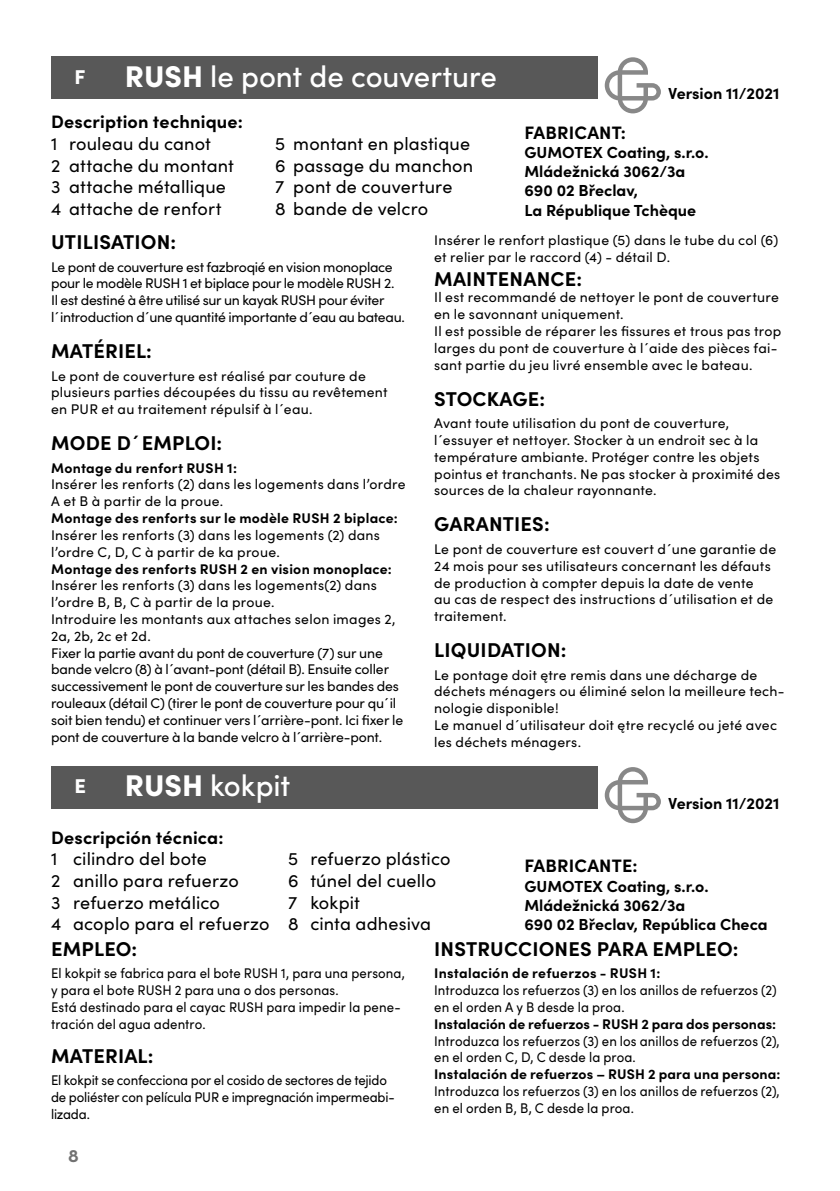
<style>
.page{position:relative;width:840px;height:1191px;background:#fff}
.page>*{position:absolute;margin:0;border:0;box-sizing:border-box;transform-origin:0 0}
.t1{font:500 30px "Sofia Pro";letter-spacing:-.005em;color:#fff}
.t2{font:700 20px "Sofia Pro";letter-spacing:.01em;color:#000}
.t3{font:900 20px "Sofia Pro";color:#fff}
.t4{font:18px/21.6px "Sofia Pro";letter-spacing:.01em;color:#000}
.t5{font:700 18px "Sofia Pro";letter-spacing:.01em;color:#000}
.t6{font:700 18px "Sofia Pro";color:#717171}
.t7{font:700 16px/19.2px "Sofia Pro";color:#000}
.t8{font:14px/16.8px "Sofia Pro";letter-spacing:.015em;color:#000}
.t9{font:14px/16.8px "Sofia Pro";letter-spacing:-.01em;color:#000}
.t10{font:14px/16.8px "Sofia Pro";letter-spacing:.015em;color:#000;scale:.94 1}
.t11{font:700 14px "Sofia Pro";letter-spacing:.015em;color:#000}
.t12{font:14px/16.8px "Sofia Pro";letter-spacing:-.02em;color:#000}
.t13{font:14px/16.8px "Sofia Pro";letter-spacing:-.01em;color:#000;scale:.94 1}
.s1{font-weight:900}
</style>
<div class="page">
<div style="left:51px;top:57px;width:546px;height:42px;background:#585858"></div>
<div style="left:51px;top:766px;width:546px;height:42px;background:#585858"></div>
<svg style="left:604px;top:57px;width:56px;height:56px"></svg>
<svg style="left:604px;top:767px;width:56px;height:56px"></svg>
<h2 class="t3" style="left:74px;top:61px;width:12px">F</h2>
<h1 class="t1" style="left:125px;top:54px;width:373px"><span class="s1">RUSH</span> le pont de couverture</h1>
<p class="t5" style="left:51px;top:108px;width:193px">Description technique:</p>
<p class="t4" style="left:51px;top:132px;width:184px">1 rouleau du canot<br>2 attache du montant<br>3 attache métallique<br>4 attache de renfort</p>
<p class="t4" style="left:275px;top:132px;width:199px">5 montant en plastique<br>6 passage du manchon<br>7 pont de couverture<br>8 bande de velcro</p>
<p class="t7" style="left:668px;top:82px;width:113px">Version 11/2021</p>
<p class="t5" style="left:524px;top:119px;width:103px">FABRICANT:</p>
<p class="t7" style="left:524px;top:141px;width:186px">GUMOTEX Coating, s.r.o.<br>Mládežnická 3062/3a<br>690 02 Břeclav,<br>La République Tchèque</p>
<h2 class="t2" style="left:51px;top:227px;width:127px">UTILISATION:</h2>
<p class="t12" style="left:51px;top:257px;width:355px">Le pont de couverture est fazbroqié en vision monoplace pour le modèle RUSH 1 et biplace pour le modèle RUSH 2.<br>Il est destiné à être utilisé sur un kayak RUSH pour éviter l´introduction d´une quantité importante d´eau au bateau.</p>
<h2 class="t2" style="left:51px;top:336px;width:102px">MATÉRIEL:</h2>
<p class="t8" style="left:51px;top:366px;width:338px">Le pont de couverture est réalisé par couture de plusieurs parties découpées du tissu au revêtement en PUR et au traitement répulsif à l´eau.</p>
<h2 class="t2" style="left:51px;top:428px;width:172px">MODE D´EMPLOI:</h2>
<p class="t11" style="left:51px;top:457px;width:187px">Montage du renfort RUSH 1:</p>
<p class="t8" style="left:51px;top:475px;width:356px">Insérer les renforts (2) dans les logements dans l’ordre<br>A et B à partir de la proue.</p>
<p class="t11" style="left:51px;top:507px;width:348px">Montage des renforts sur le modèle RUSH 2 biplace:</p>
<p class="t8" style="left:51px;top:526px;width:330px">Insérer les renforts (3) dans les logements (2) dans l’ordre C, D, C à partir de ka proue.</p>
<p class="t11" style="left:51px;top:558px;width:342px">Montage des renforts RUSH 2 en vision monoplace:</p>
<p class="t9" style="left:51px;top:576px;width:353px">Insérer les renforts (3) dans les logements(2) dans l’ordre B, B, C à partir de la proue.<br>Introduire les montants aux attaches selon images 2, 2a, 2b, 2c et 2d.<br>Fixer la partie avant du pont de couverture (7) sur une bande velcro (8) à l´avant-pont (détail B). Ensuite coller successivement le pont de couverture sur les bandes des rouleaux (détail C) (tirer le pont de couverture pour qu´il soit bien tendu) et continuer vers l´arrière-pont. Ici fixer le pont de couverture à la bande velcro à l´arrière-pont.</p>
<h2 class="t3" style="left:74px;top:770px;width:13px">E</h2>
<h1 class="t1" style="left:125px;top:763px;width:167px"><span class="s1">RUSH</span> kokpit</h1>
<p class="t8" style="left:434px;top:231px;width:345px">Insérer le renfort plastique (5) dans le tube du col (6) et relier par le raccord (4) - détail D.</p>
<h2 class="t2" style="left:434px;top:263px;width:149px">MAINTENANCE:</h2>
<p class="t8" style="left:434px;top:288px;width:348px">Il est recommandé de nettoyer le pont de couverture en le savonnant uniquement.<br>Il est possible de réparer les fissures et trous pas trop larges du pont de couverture à l´aide des pièces fai&shy;sant partie du jeu livré ensemble avec le bateau.</p>
<h2 class="t2" style="left:434px;top:383px;width:112px">STOCKAGE:</h2>
<p class="t8" style="left:434px;top:414px;width:347px">Avant toute utilisation du pont de couverture, l´essuyer et nettoyer. Stocker à un endroit sec à la température ambiante. Protéger contre les objets pointus et tranchants. Ne pas stocker à proximité des sources de la chaleur rayonnante.</p>
<h2 class="t2" style="left:434px;top:509px;width:117px">GARANTIES:</h2>
<p class="t8" style="left:434px;top:540px;width:343px">Le pont de couverture est couvert d´une garantie de 24 mois pour ses utilisateurs concernant les défauts de production à compter depuis la date de vente<br>au cas de respect des instructions d´utilisation et de traitement.</p>
<h2 class="t2" style="left:434px;top:634px;width:134px">LIQUIDATION:</h2>
<p class="t8" style="left:434px;top:665px;width:352px">Le pontage doit ętre remis dans une décharge de déchets ménagers ou éliminé selon la meilleure tech&shy;nologie disponible!<br>Le manuel d´utilisateur doit ętre recyclé ou jeté avec les déchets ménagers.</p>
<p class="t7" style="left:668px;top:792px;width:113px">Version 11/2021</p>
<p class="t5" style="left:51px;top:823px;width:174px">Descripción técnica:</p>
<p class="t4" style="left:51px;top:847px;width:220px">1 cilindro del bote<br>2 anillo para refuerzo<br>3 refuerzo metálico<br>4 acoplo para el refuerzo</p>
<p class="t4" style="left:288px;top:847px;width:164px">5 refuerzo plástico<br>6 túnel del cuello<br>7 kokpit<br>8 cinta adhesiva</p>
<h2 class="t2" style="left:51px;top:933px;width:88px">EMPLEO:</h2>
<p class="t10" style="left:51px;top:964px;width:378px">El kokpit se fabrica para el bote RUSH 1, para una persona, y para el bote RUSH 2 para una o dos personas.<br>Está destinado para el cayac RUSH para impedir la pene&shy;tración del agua adentro.</p>
<h2 class="t2" style="left:51px;top:1040px;width:104px">MATERIAL:</h2>
<p class="t13" style="left:51px;top:1071px;width:367px">El kokpit se confecciona por el cosido de sectores de tejido de poliéster con película PUR e impregnación impermeabi&shy;lizada.</p>
<p class="t5" style="left:524px;top:852px;width:114px">FABRICANTE:</p>
<p class="t7" style="left:524px;top:875px;width:244px">GUMOTEX Coating, s.r.o.<br>Mládežnická 3062/3a<br>690 02 Břeclav, República Checa</p>
<h2 class="t2" style="left:434px;top:933px;width:305px">INSTRUCCIONES PARA EMPLEO:</h2>
<p class="t11" style="left:434px;top:962px;width:227px">Instalación de refuerzos - RUSH 1:</p>
<p class="t10" style="left:434px;top:981px;width:365px">Introduzca los refuerzos (3) en los anillos de refuerzos (2) en el orden A y B desde la proa.</p>
<p class="t11" style="left:434px;top:1013px;width:343px">Instalación de refuerzos - RUSH 2 para dos personas:</p>
<p class="t10" style="left:434px;top:1031px;width:369px">Introduzca los refuerzos (3) en los anillos de refuerzos (2), en el orden C, D, C desde la proa.</p>
<p class="t11" style="left:434px;top:1063px;width:347px">Instalación de refuerzos – RUSH 2 para una persona:</p>
<p class="t10" style="left:434px;top:1082px;width:369px">Introduzca los refuerzos (3) en los anillos de refuerzos (2), en el orden B, B, C desde la proa.</p>
<p class="t6" style="left:68px;top:1141px;width:12px">8</p>
</div>
